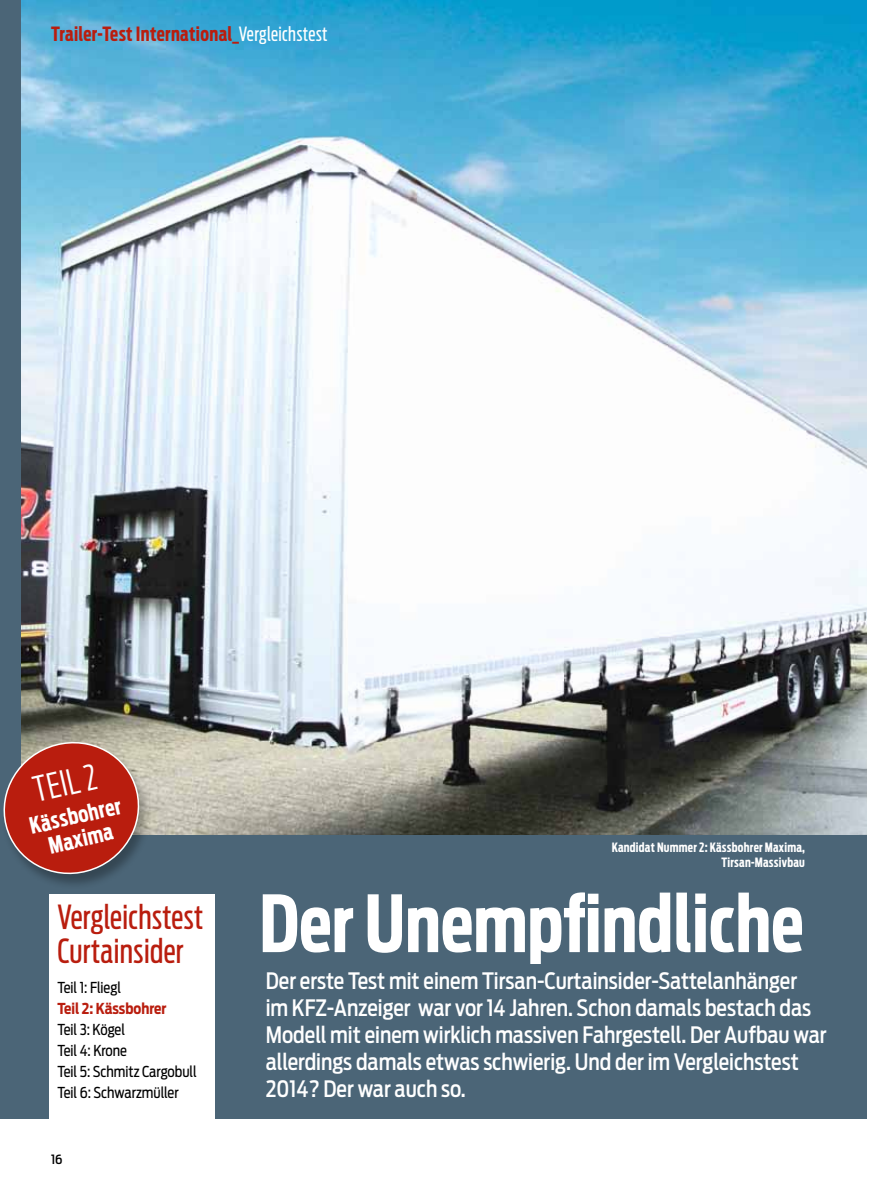
<style>
.page{position:relative;width:893px;height:1191px;background:#fff}
.page>*{position:absolute;margin:0;border:0;box-sizing:border-box;transform-origin:0 0}
.t1{font:700 78px "Antenna Extra Cond";letter-spacing:.005em;color:#fff}
.t2{font:300 34.65px "Antenna Extra Cond";color:#fff}
.t3{font:33px/34.5px "Antenna Extra Cond";letter-spacing:.01em;color:#b91d0e}
.t4{font:500 22.5px/27px "Antenna Cond";color:#fff;scale:.95 1}
.t5{font:700 22.5px/23.4px "Antenna Extra Cond";color:#fff;text-align:center}
.t6{font:700 19.5px "Antenna Extra Cond";letter-spacing:.02em;color:#b91d0e}
.t7{font:15px/21px "Antenna Cond";color:#000;scale:.95 1}
.t8{font:700 15px "Antenna Cond";color:#b91d0e;scale:.95 1}
.t9{font:700 12.75px/15px "Antenna Extra Cond";letter-spacing:.02em;color:#fff;text-align:right}
.t10{font:500 12.75px "Antenna Cond";color:#000}
.s1{font-weight:400;color:#fff}
</style>
<div class="page">
<div style="left:0;top:0;width:866px;height:1118px;background:#4b6577"></div>
<div style="left:49px;top:893px;width:166px;height:238px;background:#fff"></div>
<img style="left:21px;top:0;width:845px;height:834px">
<div style="left:1px;top:742px;width:152px;height:148px;background:#000;opacity:.3"></div>
<svg style="left:1px;top:733px;width:147px;height:149px"></svg>
<p class="t6" style="left:51px;top:22px;width:278px">Trailer-Test International_<span class="s1">Vergleichstest</span></p>
<h2 class="t2" style="left:29px;top:770px;width:65px;rotate:-13deg">Teil 2</h2>
<p class="t5" style="left:27px;top:814px;width:95px;rotate:-13deg">Kässbohrer<br>Maxima</p>
<p class="t9" style="left:612px;top:840px;width:195px">Kandidat Nummer 2: Kässbohrer Maxima,<br>Tirsan-Massivbau</p>
<h3 class="t3" style="left:57px;top:899px;width:147px">Vergleichstest<br>Curtainsider</h3>
<p class="t7" style="left:57px;top:976px;width:69px">Teil 1: Fliegl</p>
<p class="t8" style="left:57px;top:999px;width:116px">Teil 2: Kässbohrer</p>
<p class="t7" style="left:57px;top:1018px;width:148px">Teil 3: Kögel<br>Teil 4: Krone<br>Teil 5: Schmitz Cargobull<br>Teil 6: Schwarzmüller</p>
<p class="t10" style="left:51px;top:1151px;width:13px">16</p>
<h1 class="t1" style="left:259px;top:877px;width:546px">Der Unempfindliche</h1>
<p class="t4" style="left:266px;top:967px;width:592px">Der erste Test mit einem Tirsan-Curtainsider-Sattelanhänger<br>im KFZ-Anzeiger war vor 14 Jahren. Schon damals bestach das Modell mit einem wirklich massiven Fahrgestell. Der Aufbau war allerdings damals etwas schwierig. Und der im Vergleichstest 2014? Der war auch so.</p>
</div>
